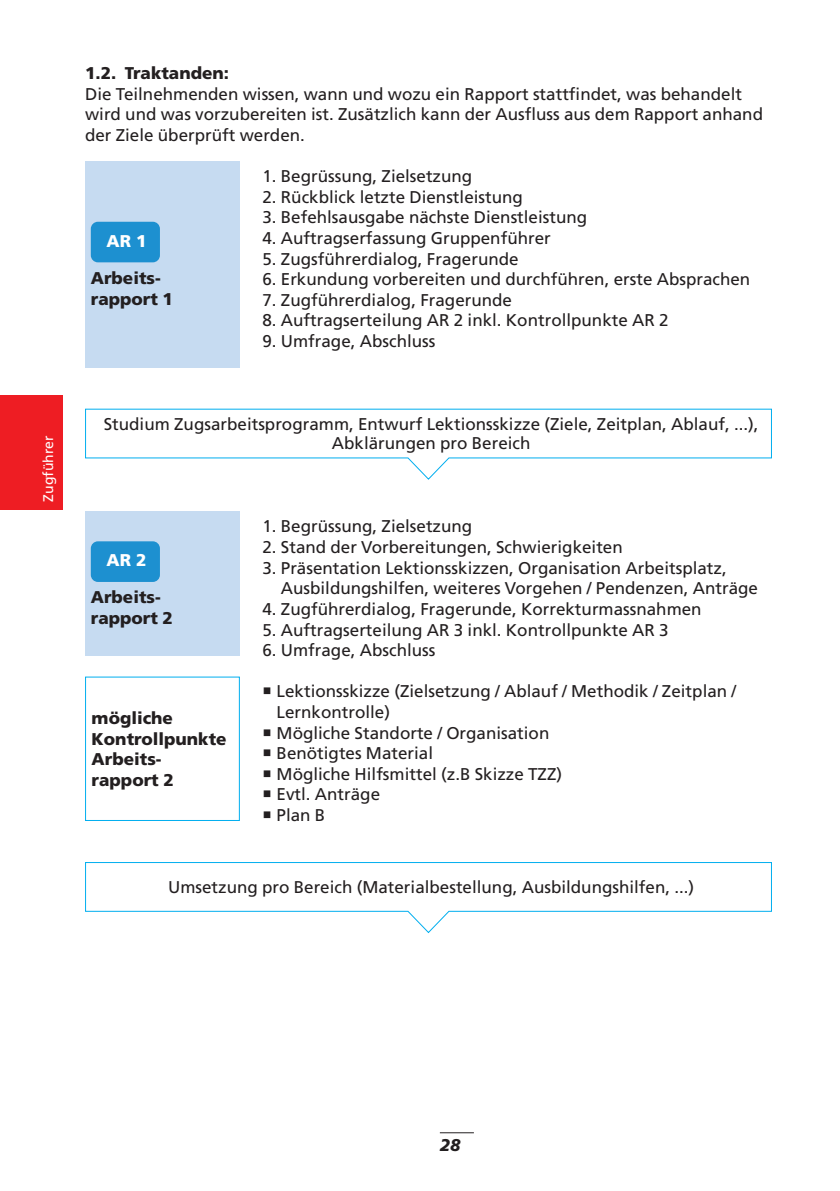
<style>
.page{position:relative;width:840px;height:1191px;background:#fff}
.page>*{position:absolute;margin:0;border:0;box-sizing:border-box;transform-origin:0 0}
.t1{font:17px/20.6px "Frutiger LT Com";color:#231f20}
.t2{font:900 17px/20.6px "Frutiger LT Com";color:#231f20}
.t3{font:900 17px "Frutiger LT Com";color:#fff}
.t4{font:italic 900 17px "Frutiger LT Com";color:#231f20}
.t5{font:14px "Frutiger LT Com";color:#fff}
</style>
<div class="page">
<hr style="left:439px;top:1132px;width:34px;height:1px;background:#231f20">
<div style="left:85px;top:161px;width:155px;height:206px;background:#c6dbf1"></div>
<div style="left:85px;top:512px;width:155px;height:144px;background:#c6dbf1"></div>
<div style="left:85px;top:676px;width:155px;height:145px;border:1px solid #00aeef"></div>
<svg style="left:85px;top:408px;width:686px;height:72px"></svg>
<svg style="left:85px;top:862px;width:686px;height:71px"></svg>
<div style="left:0;top:395px;width:62px;height:115px;background:#ee1d23"></div>
<div style="left:91px;top:222px;width:69px;height:40px;background:#1d90d0;border-radius:7px"></div>
<div style="left:91px;top:541px;width:69px;height:41px;background:#1d90d0;border-radius:7px"></div>
<p class="t5" style="left:40px;top:502px;width:68px;rotate:-90deg">Zugführer</p>
<p class="t2" style="left:85px;top:63px;width:145px">1.2. Traktanden:</p>
<p class="t1" style="left:85px;top:83px;width:679px">Die Teilnehmenden wissen, wann und wozu ein Rapport stattfindet, was behandelt wird und was vorzubereiten ist. Zusätzlich kann der Ausfluss aus dem Rapport anhand der Ziele überprüft werden.</p>
<p class="t1" style="left:262px;top:166px;width:211px">1. Begrüssung, Zielsetzung</p>
<p class="t1" style="left:262px;top:186px;width:262px">2. Rückblick letzte Dienstleistung</p>
<p class="t1" style="left:262px;top:207px;width:326px">3. Befehlsausgabe nächste Dienstleistung</p>
<p class="t1" style="left:262px;top:228px;width:290px">4. Auftragserfassung Gruppenführer</p>
<p class="t1" style="left:262px;top:248px;width:258px">5. Zugsführerdialog, Fragerunde</p>
<p class="t1" style="left:262px;top:269px;width:489px">6. Erkundung vorbereiten und durchführen, erste Absprachen</p>
<p class="t1" style="left:262px;top:290px;width:251px">7. Zugführerdialog, Fragerunde</p>
<p class="t1" style="left:262px;top:310px;width:407px">8. Auftragserteilung AR 2 inkl. Kontrollpunkte AR 2</p>
<p class="t1" style="left:262px;top:331px;width:174px">9. Umfrage, Abschluss</p>
<p class="t3" style="left:106px;top:230px;width:41px">AR 1</p>
<p class="t2" style="left:91px;top:268px;width:84px">Arbeits&shy;rapport 1</p>
<p class="t1" style="left:104px;top:415px;width:656px;line-height:19px;text-align:center">Studium Zugsarbeitsprogramm, Entwurf Lektionsskizze (Ziele, Zeitplan, Ablauf, ...),<br>Abklärungen pro Bereich</p>
<p class="t3" style="left:106px;top:550px;width:41px">AR 2</p>
<p class="t2" style="left:91px;top:587px;width:84px">Arbeits&shy;rapport 2</p>
<p class="t2" style="left:92px;top:708px;width:136px">mögliche<br>Kontrollpunkte<br>Arbeits&shy;rapport 2</p>
<p class="t1" style="left:262px;top:516px;width:211px">1. Begrüssung, Zielsetzung</p>
<p class="t1" style="left:262px;top:537px;width:362px">2. Stand der Vorbereitungen, Schwierigkeiten</p>
<p class="t1" style="left:281px;top:557px;width:478px;text-indent:-18px">3. Präsentation Lektionsskizzen, Organisation Arbeitsplatz,<br>Ausbildungshilfen, weiteres Vorgehen / Pendenzen, Anträge</p>
<p class="t1" style="left:262px;top:599px;width:440px">4. Zugführerdialog, Fragerunde, Korrekturmassnahmen</p>
<p class="t1" style="left:262px;top:619px;width:407px">5. Auftragserteilung AR 3 inkl. Kontrollpunkte AR 3</p>
<p class="t1" style="left:262px;top:640px;width:174px">6. Umfrage, Abschluss</p>
<p class="t1" style="left:276px;top:681px;width:461px;text-indent:-14px">○ Lektionsskizze (Zielsetzung / Ablauf / Methodik / Zeitplan /<br>Lernkontrolle)</p>
<p class="t1" style="left:262px;top:722px;width:288px">○ Mögliche Standorte / Organisation</p>
<p class="t1" style="left:262px;top:743px;width:172px">○ Benötigtes Material</p>
<p class="t1" style="left:262px;top:763px;width:301px">○ Mögliche Hilfsmittel (z.B Skizze TZZ)</p>
<p class="t1" style="left:262px;top:784px;width:119px">○ Evtl. Anträge</p>
<p class="t1" style="left:262px;top:805px;width:64px">○ Plan B</p>
<p class="t1" style="left:168px;top:877px;width:527px">Umsetzung pro Bereich (Materialbestellung, Ausbildungshilfen, ...)</p>
<p class="t4" style="left:439px;top:1134px;width:22px">28</p>
</div>
